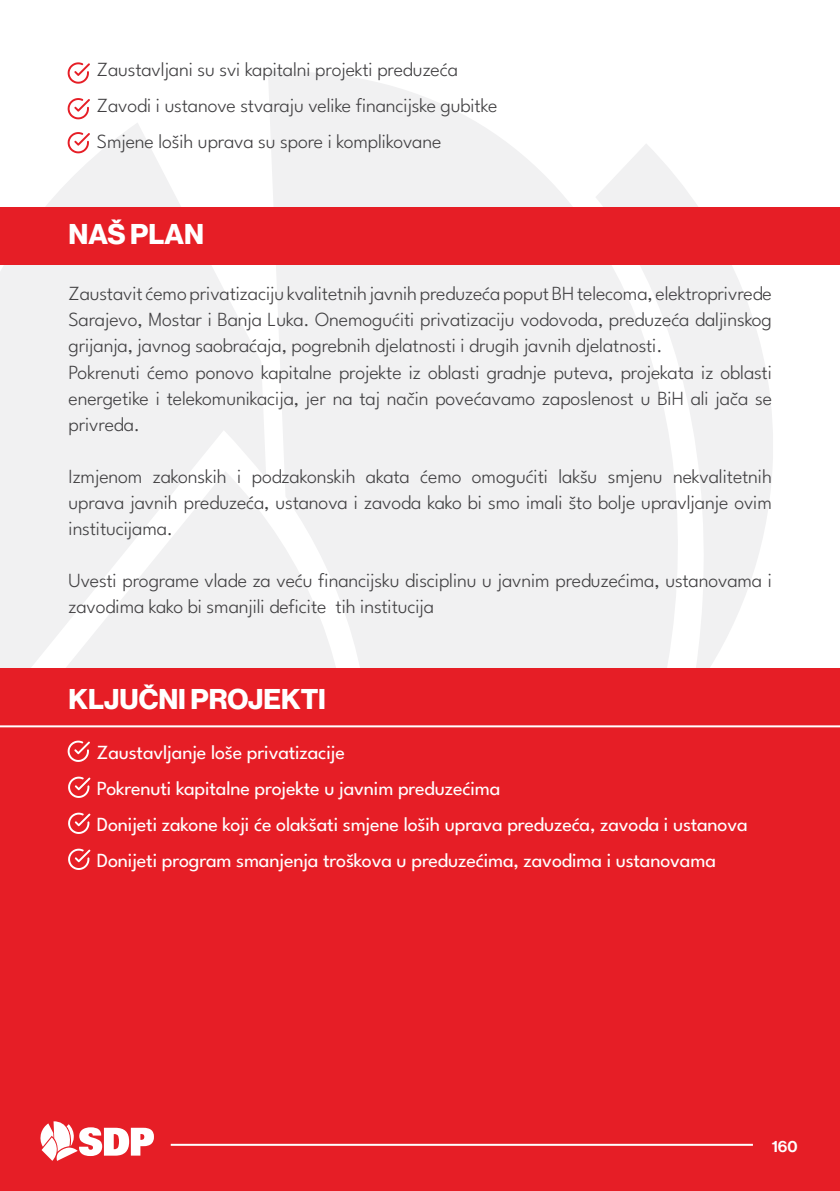
<style>
.page{position:relative;width:840px;height:1191px;background:#fff}
.page>*{position:absolute;margin:0;border:0;box-sizing:border-box;transform-origin:0 0}
.t1{font:700 28px "Neue Haas Display";color:#fff}
.t2{font:300 20px/26px "League Spartan";letter-spacing:-.01em;color:#414042}
.t3{font:20px/36px "League Spartan";letter-spacing:-.01em;color:#fff}
.t4{font:16px "Neue Haas Display Mediu";color:#fff}
</style>
<div class="page">
<svg style="left:0;top:70px;width:779px;height:598px;fill:#f1f1f2"></svg>
<div style="left:0;top:207px;width:839px;height:57px;background:#e61e26"></div>
<div style="left:0;top:668px;width:839px;height:58px;background:#e61e26"></div>
<div style="left:0;top:725px;width:839px;height:466px;background:#e61e26"></div>
<svg style="left:68px;top:740px;width:22px;height:22px"></svg>
<svg style="left:68px;top:776px;width:22px;height:22px"></svg>
<svg style="left:68px;top:812px;width:22px;height:22px"></svg>
<svg style="left:68px;top:848px;width:22px;height:22px"></svg>
<svg style="left:68px;top:98px;width:22px;height:21px"></svg>
<svg style="left:68px;top:62px;width:22px;height:22px"></svg>
<svg style="left:68px;top:132px;width:22px;height:21px"></svg>
<svg style="left:40px;top:1121px;width:114px;height:39px"></svg>
<hr style="left:171px;top:1143px;width:581px;height:2px;background:#fff">
<p class="t2" style="left:97px;top:50px;width:401px;line-height:36px">Zaustavljani su svi kapitalni projekti preduzeća<br>Zavodi i ustanove stvaraju velike financijske gubitke<br>Smjene loših uprava su spore i komplikovane</p>
<h1 class="t1" style="left:68px;top:218px;width:137px">NAŠ PLAN</h1>
<p class="t2" style="left:68px;top:279px;width:704px">Zaustavit ćemo privatizaciju kvalitetnih javnih preduzeća poput BH telecoma, elektroprivrede Sarajevo, Mostar i Banja Luka. Onemogućiti privatizaciju vodovoda, preduzeća daljinskog grijanja, javnog saobraćaja, pogrebnih djelatnosti i drugih javnih djelatnosti.<br>Pokrenuti ćemo ponovo kapitalne projekte iz oblasti gradnje puteva, projekata iz oblasti energetike i telekomunikacija, jer na taj način povećavamo zaposlenost u BiH ali jača se privreda.</p>
<p class="t2" style="left:68px;top:461px;width:704px;text-align:justify">Izmjenom zakonskih i podzakonskih akata ćemo omogućiti lakšu smjenu nekvalitetnih uprava javnih preduzeća, ustanova i zavoda kako bi smo imali što bolje upravljanje ovim institucijama.</p>
<p class="t2" style="left:68px;top:565px;width:704px">Uvesti programe vlade za veću financijsku disciplinu u javnim preduzećima, ustanovama i zavodima kako bi smanjili deficite tih institucija</p>
<h1 class="t1" style="left:68px;top:682px;width:259px">KLJUČNI PROJEKTI</h1>
<p class="t3" style="left:97px;top:732px;width:652px">Zaustavljanje loše privatizacije<br>Pokrenuti kapitalne projekte u javnim preduzećima<br>Donijeti zakone koji će olakšati smjene loših uprava preduzeća, zavoda i ustanova Donijeti program smanjenja troškova u preduzećima, zavodima i ustanovama</p>
<p class="t4" style="left:771px;top:1136px;width:27px">160</p>
</div>
